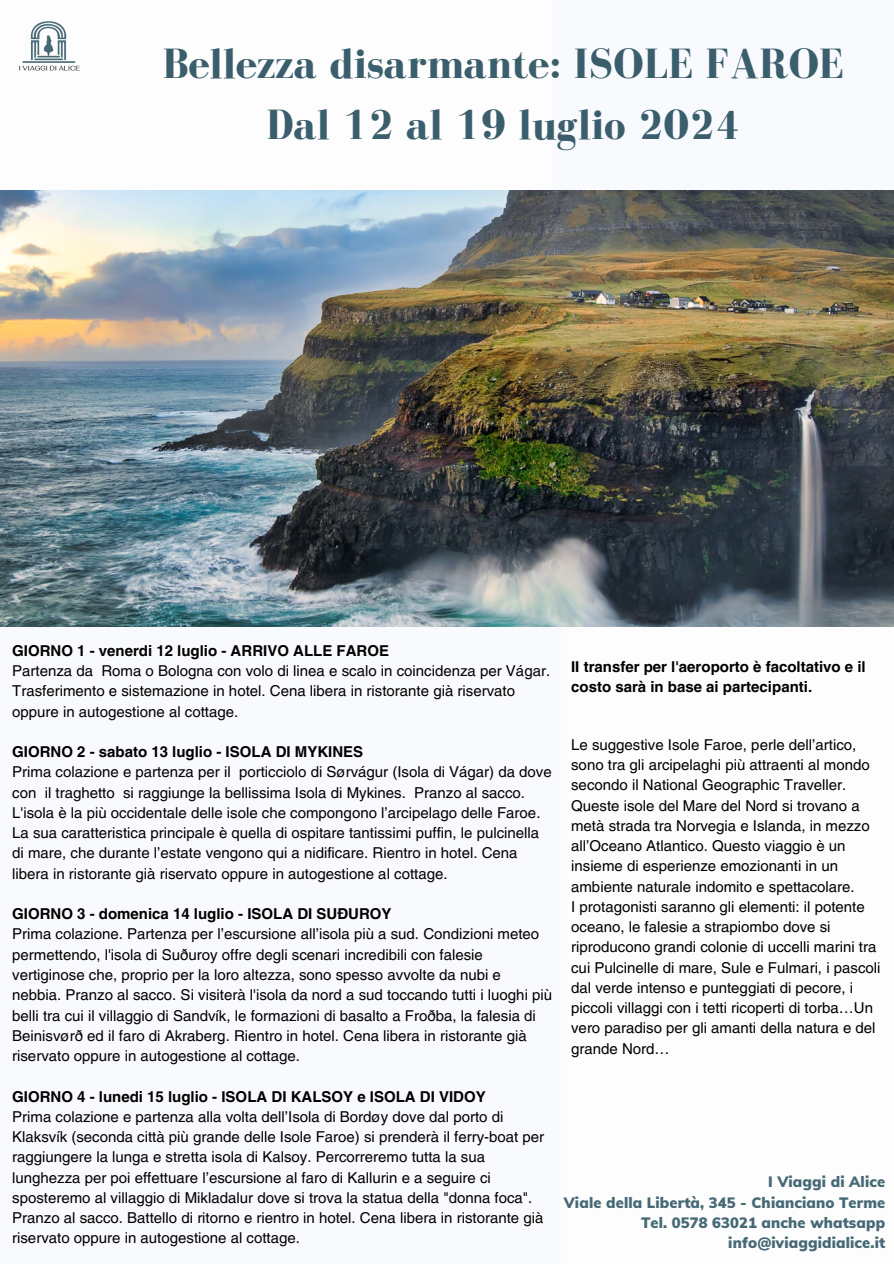
<style>
.page{position:relative;width:894px;height:1264px;background:#fff}
.page>*{position:absolute;margin:0;border:0;box-sizing:border-box;transform-origin:0 0}
.t1{font:700 43.5px/60.8px "Bodoni FLF";color:#3a5e6c;text-align:center}
.t2{font:15px/20.2px "Helvetica LT Pro";color:#000}
.t3{font:700 15px/20.2px "Helvetica LT Pro";color:#000}
.t4{font:900 14.7px/20.2px "Muli";letter-spacing:.01em;color:#466976;text-align:right}
</style>
<div class="page">
<div style="left:0;top:0;width:893px;height:1263px;background:#f9fafd"></div>
<div style="left:561px;top:559px;width:332px;height:704px;background:#fdfdfd"></div>
<div style="left:0;top:0;width:552px;height:227px;background:#fdfdfd"></div>
<img style="left:0;top:190px;width:893px;height:436px">
<img style="left:19px;top:21px;width:61px;height:50px">
<h1 class="t1" style="left:163px;top:33px;width:682px">Bellezza disarmante: ISOLE FAROE<br>Dal 12 al 19 luglio 2024</h1>
<h2 class="t3" style="left:12px;top:642px;width:378px">GIORNO 1 - venerdi 12 luglio - ARRIVO ALLE FAROE</h2>
<p class="t2" style="left:12px;top:662px;width:539px">Partenza da Roma o Bologna con volo di linea e scalo in coincidenza per Vágar.<br>Trasferimento e sistemazione in hotel. Cena libera in ristorante già riservato oppure in autogestione al cottage.</p>
<p class="t3" style="left:12px;top:743px;width:352px">GIORNO 2 - sabato 13 luglio - ISOLA DI MYKINES</p>
<h2 class="t2" style="left:12px;top:763px;width:220px">Prima colazione e partenza per il</h2>
<p class="t2" style="left:12px;top:763px;width:541px;text-indent:227px">porticciolo di Sørvágur (Isola di Vágar) da dove con il traghetto si raggiunge la bellissima Isola di Mykines. Pranzo al sacco.<br>L'isola è la più occidentale delle isole che compongono l’arcipelago delle Faroe.<br>La sua caratteristica principale è quella di ospitare tantissimi puffin, le pulcinella di mare, che durante l’estate vengono qui a nidificare. Rientro in hotel. Cena libera in ristorante già riservato oppure in autogestione al cottage.</p>
<p class="t3" style="left:12px;top:905px;width:381px">GIORNO 3 - domenica 14 luglio - ISOLA DI SUÐUROY</p>
<p class="t2" style="left:12px;top:925px;width:528px">Prima colazione. Partenza per l’escursione all’isola più a sud. Condizioni meteo</p>
<p class="t2" style="left:12px;top:945px;width:541px">permettendo, l'isola di Suðuroy offre degli scenari incredibili con falesie vertiginose che, proprio per la loro altezza, sono spesso avvolte da nubi e nebbia. Pranzo al sacco. Si visiterà l'isola da nord a sud toccando tutti i luoghi più belli tra cui il villaggio di Sandvík, le formazioni di basalto a Froðba, la falesia di Beinisvørð ed il faro di Akraberg. Rientro in hotel. Cena libera in ristorante già riservato oppure in autogestione al cottage.</p>
<p class="t3" style="left:12px;top:1087px;width:475px">GIORNO 4 - lunedi 15 luglio - ISOLA DI KALSOY e ISOLA DI VIDOY</p>
<p class="t2" style="left:12px;top:1107px;width:492px">Prima colazione e partenza alla volta dell’Isola di Bordøy dove dal porto di</p>
<p class="t2" style="left:12px;top:1128px;width:533px">Klaksvík (seconda città più grande delle Isole Faroe) si prenderà il ferry-boat per raggiungere la lunga e stretta isola di Kalsoy. Percorreremo tutta la sua lunghezza per poi effettuare l’escursione al faro di Kallurin e a seguire ci sposteremo al villaggio di Mikladalur dove si trova la statua della "donna foca".<br>Pranzo al sacco. Battello di ritorno e rientro in hotel. Cena libera in ristorante già riservato oppure in autogestione al cottage.</p>
<p class="t3" style="left:571px;top:658px;width:296px">II transfer per l'aeroporto è facoltativo e il costo sarà in base ai partecipanti.</p>
<p class="t2" style="left:571px;top:735px;width:311px">Le suggestive Isole Faroe, perle dell’artico, sono tra gli arcipelaghi più attraenti al mondo secondo il National Geographic Traveller.<br>Queste isole del Mare del Nord si trovano a metà strada tra Norvegia e Islanda, in mezzo all’Oceano Atlantico. Questo viaggio è un insieme di esperienze emozionanti in un ambiente naturale indomito e spettacolare.<br>I protagonisti saranno gli elementi: il potente oceano, le falesie a strapiombo dove si riproducono grandi colonie di uccelli marini tra cui Pulcinelle di mare, Sule e Fulmari, i pascoli dal verde intenso e punteggiati di pecore, i piccoli villaggi con i tetti ricoperti di torba…Un vero paradiso per gli amanti della natura e del grande Nord…</p>
<p class="t4" style="left:563px;top:1171px;width:323px">I Viaggi di Alice<br>Viale della Libertà, 345 - Chianciano Terme<br>Tel. 0578 63021 anche whatsapp</p>
<p class="t4" style="left:728px;top:1232px;width:158px">info@iviaggidialice.it</p>
</div>
